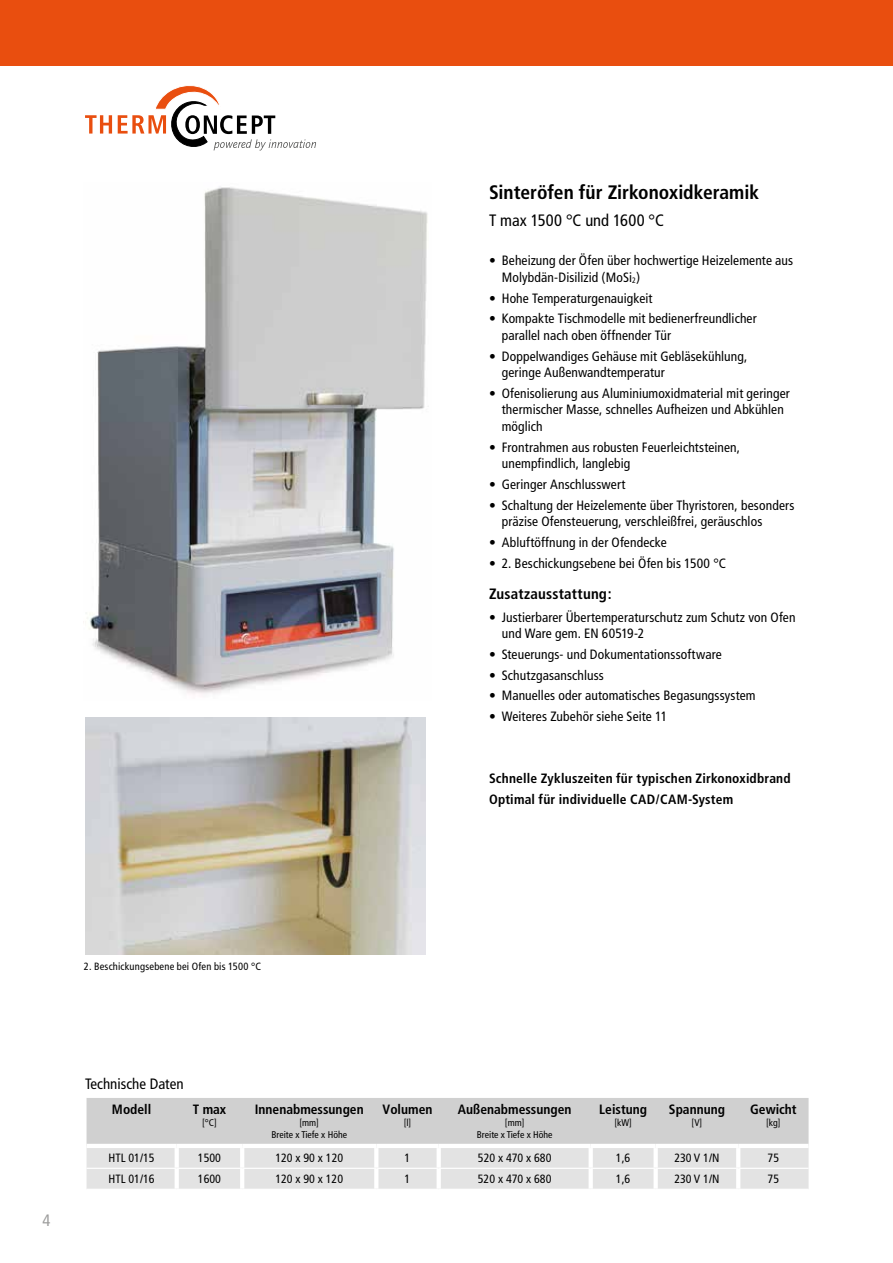
<style>
.page{position:relative;width:893px;height:1263px;background:#fff}
.page>*{position:absolute;margin:0;border:0;box-sizing:border-box;transform-origin:0 0}
.t1{font:700 condensed 19.5px "Frutiger";color:#000}
.t2{font:condensed 16.5px "Frutiger";color:#000}
.t3{font:condensed 16.5px "Frutiger";color:#9d9d9c}
.t4{font:700 condensed 15px "Frutiger";letter-spacing:.015em;color:#000}
.t5{font:condensed 15px "Frutiger";color:#000}
.t6{font:condensed 13.5px/16.5px "Frutiger";letter-spacing:.01em;color:#000}
.t7{font:700 condensed 13.5px/20.7px "Frutiger";color:#000}
.t8{font:condensed 12px "Frutiger";color:#000}
.t9{font:condensed 10.5px "Frutiger";letter-spacing:.02em;color:#000}
.t10{font:condensed 9.75px/12px "Frutiger";color:#000;text-align:center}
</style>
<div class="page">
<svg style="left:85px;top:115px;width:27px;height:19px"></svg>
<svg style="left:118px;top:85px;width:198px;height:65px"></svg>
<div style="left:0;top:0;width:893px;height:66px;background:#e94e0f"></div>
<img style="left:86px;top:187px;width:342px;height:507px">
<img style="left:85px;top:717px;width:340px;height:237px">
<svg style="left:87px;top:1098px;width:721px;height:91px;background:#d8d8d8"></svg>
<hr style="left:87px;top:1144px;width:90px;height:4px;background:#fff">
<hr style="left:177px;top:1144px;width:65px;height:4px;background:#fff">
<hr style="left:242px;top:1144px;width:134px;height:4px;background:#fff">
<hr style="left:376px;top:1144px;width:63px;height:4px;background:#fff">
<hr style="left:439px;top:1144px;width:152px;height:4px;background:#fff">
<hr style="left:591px;top:1144px;width:65px;height:4px;background:#fff">
<hr style="left:656px;top:1144px;width:82px;height:4px;background:#fff">
<hr style="left:738px;top:1144px;width:71px;height:4px;background:#fff">
<hr style="left:175px;top:1148px;width:4px;height:20px;background:#fff">
<hr style="left:240px;top:1148px;width:4px;height:20px;background:#fff">
<hr style="left:374px;top:1148px;width:4px;height:20px;background:#fff">
<hr style="left:437px;top:1148px;width:4px;height:20px;background:#fff">
<hr style="left:589px;top:1148px;width:4px;height:20px;background:#fff">
<div style="left:653px;top:1148px;width:5px;height:20px;background:#fff"></div>
<hr style="left:736px;top:1148px;width:4px;height:20px;background:#fff">
<hr style="left:175px;top:1169px;width:4px;height:20px;background:#fff">
<hr style="left:240px;top:1169px;width:4px;height:20px;background:#fff">
<hr style="left:374px;top:1169px;width:4px;height:20px;background:#fff">
<hr style="left:437px;top:1169px;width:4px;height:20px;background:#fff">
<hr style="left:589px;top:1169px;width:4px;height:20px;background:#fff">
<div style="left:653px;top:1169px;width:5px;height:20px;background:#fff"></div>
<hr style="left:736px;top:1169px;width:4px;height:20px;background:#fff">
<hr style="left:87px;top:1168px;width:90px;height:1px;background:#fff">
<hr style="left:177px;top:1168px;width:65px;height:1px;background:#fff">
<hr style="left:242px;top:1168px;width:134px;height:1px;background:#fff">
<hr style="left:376px;top:1168px;width:63px;height:1px;background:#fff">
<hr style="left:439px;top:1168px;width:152px;height:1px;background:#fff">
<hr style="left:591px;top:1168px;width:65px;height:1px;background:#fff">
<hr style="left:656px;top:1168px;width:82px;height:1px;background:#fff">
<hr style="left:738px;top:1168px;width:71px;height:1px;background:#fff">
<h1 class="t1" style="left:489px;top:181px;width:272px">Sinteröfen für Zirkonoxidkeramik</h1>
<p class="t2" style="left:489px;top:211px;width:176px">T max 1500 °C und 1600 °C</p>
<p class="t6" style="left:502px;top:252px;width:293px;text-indent:-13px">• Beheizung der Öfen über hochwertige Heizelemente aus<br>Molybdän-Disilizid (MoSi<sub>2</sub>)</p>
<p class="t6" style="left:489px;top:290px;width:165px">• Hohe Temperaturgenauigkeit</p>
<p class="t6" style="left:502px;top:310px;width:256px;text-indent:-13px">• Kompakte Tischmodelle mit bedienerfreundlicher parallel nach oben öffnender Tür</p>
<p class="t6" style="left:502px;top:348px;width:247px;text-indent:-13px">• Doppelwandiges Gehäuse mit Gebläsekühlung, geringe Außenwandtemperatur</p>
<p class="t6" style="left:502px;top:385px;width:290px;text-indent:-13px">• Ofenisolierung aus Aluminiumoxidmaterial mit geringer thermischer Masse, schnelles Aufheizen und Abkühlen möglich</p>
<p class="t6" style="left:502px;top:439px;width:240px;text-indent:-13px">• Frontrahmen aus robusten Feuerleichtsteinen, unempfindlich, langlebig</p>
<p class="t6" style="left:489px;top:476px;width:138px">• Geringer Anschlusswert</p>
<p class="t6" style="left:502px;top:497px;width:294px;text-indent:-13px">• Schaltung der Heizelemente über Thyristoren, besonders präzise Ofensteuerung, verschleißfrei, geräuschlos</p>
<p class="t6" style="left:489px;top:534px;width:179px">• Abluftöffnung in der Ofendecke</p>
<p class="t6" style="left:489px;top:555px;width:239px">• 2. Beschickungsebene bei Öfen bis 1500 °C</p>
<p class="t4" style="left:489px;top:585px;width:124px">Zusatzausstattung:</p>
<p class="t6" style="left:502px;top:609px;width:295px;text-indent:-13px">• Justierbarer Übertemperaturschutz zum Schutz von Ofen und Ware gem. EN 60519-2</p>
<p class="t6" style="left:489px;top:646px;width:234px">• Steuerungs- und Dokumentationssoftware</p>
<p class="t6" style="left:489px;top:667px;width:116px">• Schutzgasanschluss</p>
<p class="t6" style="left:489px;top:688px;width:268px">• Manuelles oder automatisches Begasungssystem</p>
<p class="t6" style="left:489px;top:708px;width:180px">• Weiteres Zubehör siehe Seite 11</p>
<p class="t7" style="left:489px;top:768px;width:303px">Schnelle Zykluszeiten für typischen Zirkonoxidbrand<br>Optimal für individuelle CAD/CAM-System</p>
<p class="t9" style="left:84px;top:961px;width:179px">2. Beschickungsebene bei Ofen bis 1500 °C</p>
<p class="t3" style="left:43px;top:1211px;width:9px">4</p>
<p class="t5" style="left:85px;top:1074px;width:100px">Technische Daten</p>
<p class="t7" style="left:112px;top:1099px;width:41px">Modell</p>
<p class="t7" style="left:193px;top:1099px;width:35px">T max</p>
<p class="t10" style="left:202px;top:1117px;width:16px">[°C]</p>
<p class="t7" style="left:255px;top:1099px;width:110px">Innenabmessungen</p>
<p class="t10" style="left:271px;top:1117px;width:77px">[mm]<br>Breite x Tiefe x Höhe</p>
<p class="t7" style="left:383px;top:1099px;width:51px">Volumen</p>
<p class="t10" style="left:404px;top:1117px;width:9px">[l]</p>
<p class="t7" style="left:458px;top:1099px;width:115px">Außenabmessungen</p>
<p class="t10" style="left:477px;top:1117px;width:77px">[mm]<br>Breite x Tiefe x Höhe</p>
<p class="t7" style="left:599px;top:1099px;width:49px">Leistung</p>
<p class="t10" style="left:614px;top:1117px;width:19px">[kW]</p>
<p class="t7" style="left:669px;top:1099px;width:58px">Spannung</p>
<p class="t10" style="left:692px;top:1117px;width:12px">[V]</p>
<p class="t7" style="left:750px;top:1099px;width:48px">Gewicht</p>
<p class="t10" style="left:766px;top:1117px;width:16px">[kg]</p>
<p class="t8" style="left:109px;top:1151px;width:48px">HTL 01/15</p>
<p class="t8" style="left:198px;top:1151px;width:25px">1500</p>
<p class="t8" style="left:275px;top:1151px;width:69px">120 x 90 x 120</p>
<p class="t8" style="left:405px;top:1151px;width:7px">1</p>
<p class="t8" style="left:478px;top:1151px;width:75px">520 x 470 x 680</p>
<p class="t8" style="left:616px;top:1151px;width:16px">1,6</p>
<p class="t8" style="left:674px;top:1151px;width:47px">230 V 1/N</p>
<p class="t8" style="left:768px;top:1151px;width:13px">75</p>
<p class="t8" style="left:109px;top:1172px;width:48px">HTL 01/16</p>
<p class="t8" style="left:198px;top:1172px;width:25px">1600</p>
<p class="t8" style="left:275px;top:1172px;width:69px">120 x 90 x 120</p>
<p class="t8" style="left:405px;top:1172px;width:7px">1</p>
<p class="t8" style="left:478px;top:1172px;width:75px">520 x 470 x 680</p>
<p class="t8" style="left:616px;top:1172px;width:16px">1,6</p>
<p class="t8" style="left:674px;top:1172px;width:47px">230 V 1/N</p>
<p class="t8" style="left:768px;top:1172px;width:13px">75</p>
</div>
